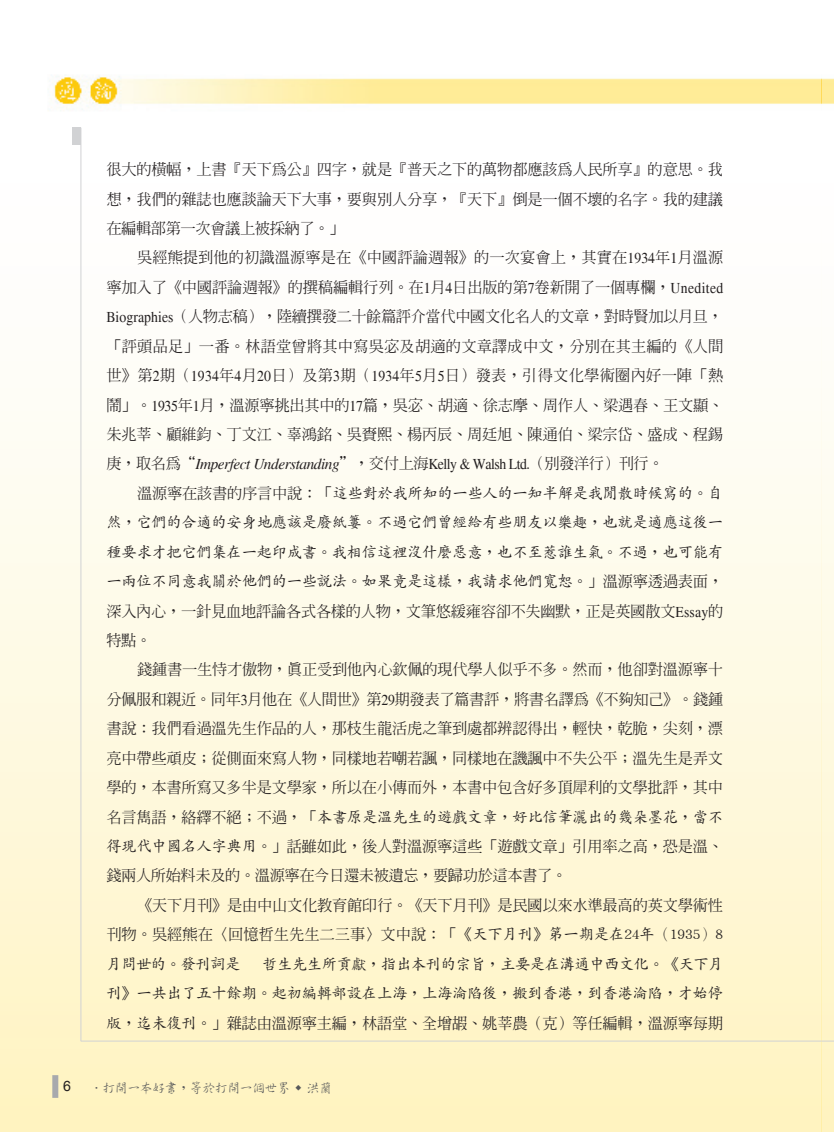
<style>
.page{position:relative;width:834px;height:1132px;background:#fff}
.page>*{position:absolute;margin:0;border:0;box-sizing:border-box;transform-origin:0 0}
._04-內文{font:500 15.3px/29.4px "AR Ming B5";letter-spacing:-.02em;color:#231f20;text-align:justify}
._04-內文-2{font:500 15.3px/29.4px "AR Kai B5";letter-spacing:-.02em;color:#231f20;text-align:justify}
.t1{font:14.25px "Arial";color:#231f20}
.t2{font:500 13.5px "AR Xing Shu B5";letter-spacing:-.075em;color:#57585a}
.s1{font-family:"Times";font-weight:400}
.s2{font-family:"Times";font-weight:400;font-style:italic}
.s3{font-family:"AR Ming B5"}
.s4{font-family:"AR Kai B5"}
</style>
<div class="page">
<div style="left:0;top:163px;width:821px;height:968px;background:linear-gradient(to bottom,#feffff,#fff4c4)"></div>
<img style="left:51px;top:76px;width:782px;height:67px">
<div style="left:52px;top:1074px;width:6px;height:23px;background:#a8a9ad"></div>
<hr style="left:81px;top:1040px;width:740px;height:1px;background:#d1d2d4">
<hr style="left:80px;top:128px;width:1px;height:912px;background:#d1d2d4">
<div style="left:72px;top:128px;width:9px;height:17px;background:#d1d2d4"></div>
<svg style="left:821px;top:361px;width:12px;height:770px"></svg>
<svg style="left:821px;top:1040px;width:12px;height:1px"></svg>
<p class="_04-內文" style="left:106px;top:155px;width:618px">很大的橫幅，上書『天下為公』四字，就是『普天之下的萬物都應該為人民所享』的意思。我想，我們的雜誌也應談論天下大事，要與別人分享，『天下』倒是一個不壞的名字。我的建議在編輯部第一次會議上被採納了。」</p>
<p class="_04-內文" style="left:106px;top:243px;width:618px;text-indent:31px">吳經熊提到他的初識溫源寧是在《中國評論週報》的一次宴會上，其實在<span class="s1">1934</span>年<span class="s1">1</span>月溫源寧加入了《中國評論週報》的撰稿編輯行列。在<span class="s1">1</span>月<span class="s1">4</span>日出版的第<span class="s1">7</span>卷新開了一個專欄，<span class="s1">Unedited Biographies</span>（人物志稿），陸續撰發二十餘篇評介當代中國文化名人的文章，對時賢加以月旦，「評頭品足」一番。林語堂曾將其中寫吳宓及胡適的文章譯成中文，分別在其主編的《人間世》第<span class="s1">2</span>期（<span class="s1">1934</span>年<span class="s1">4</span>月<span class="s1">20</span>日）及第<span class="s1">3</span>期（<span class="s1">1934</span>年<span class="s1">5</span>月<span class="s1">5</span>日）發表，引得文化學術圈內好一陣「熱鬧」。<span class="s1">1935</span>年<span class="s1">1</span>月，溫源寧挑出其中的<span class="s1">17</span>篇，吳宓、胡適、徐志摩、周作人、梁遇春、王文顯、朱兆莘、顧維鈞、丁文江、辜鴻銘、吳賚熙、楊丙辰、周廷旭、陳通伯、梁宗岱、盛成、程錫庚，取名為“<span class="s2">Imperfect Understanding</span>”，交付上海<span class="s1">Kelly &amp; Walsh Ltd.</span>（別發洋行）刊行。</p>
<p class="_04-內文-2" style="left:106px;top:478px;width:618px;text-indent:31px"><span class="s3">溫源寧在該書的序言中說：「</span>這些對於我所知的一些人的一知半解是我閒散時候寫的。自然，它們的合適的安身地應該是廢紙簍。不過它們曾經給有些朋友以樂趣，也就是適應這後一種要求才把它們集在一起印成書。我相信這裡沒什麼惡意，也不至惹誰生氣。不過，也可能有一兩位不同意我關於他們的一些說法。如果竟是這樣，我請求他們寬恕。<span class="s3">」溫源寧透過表面，深入內心，一針見血地評論各式各樣的人物，文筆悠緩雍容卻不失幽默，正是英國散文</span><span class="s1">Essay</span><span class="s3">的特點。</span></p>
<p class="_04-內文" style="left:106px;top:654px;width:618px;text-indent:31px">錢鍾書一生恃才傲物，真正受到他內心欽佩的現代學人似乎不多。然而，他卻對溫源寧十分佩服和親近。同年<span class="s1">3</span>月他在《人間世》第<span class="s1">29</span>期發表了篇書評，將書名譯為《不夠知己》。錢鍾書說：我們看過溫先生作品的人，那枝生龍活虎之筆到處都辨認得出，輕快，乾脆，尖刻，漂亮中帶些頑皮；從側面來寫人物，同樣地若嘲若諷，同樣地在譏諷中不失公平；溫先生是弄文學的，本書所寫又多半是文學家，所以在小傳而外，本書中包含好多頂犀利的文學批評，其中名言雋語，絡繹不絕；不過，「<span class="s4">本書原是溫先生的遊戲文章，好比信筆灑出的幾朵墨花，當不得現代中國名人字典用。</span>」話雖如此，後人對溫源寧這些「遊戲文章」引用率之高，恐是溫、錢兩人所始料未及的。溫源寧在今日還未被遺忘，要歸功於這本書了。</p>
<p class="_04-內文" style="left:106px;top:890px;width:618px;text-indent:31px">《天下月刊》是由中山文化教育館印行。《天下月刊》是民國以來水準最高的英文學術性刊物。吳經熊在〈回憶哲生先生二三事〉文中說：「<span class="s4">《天下月刊》第一期是在24年（1935）8月問世的。發刊詞是</span></p>
<p class="_04-內文-2" style="left:106px;top:948px;width:618px;text-indent:156px">哲生先生所貢獻，指出本刊的宗旨，主要是在溝通中西文化。《天下月刊》一共出了五十餘期。起初編輯部設在上海，上海淪陷後，搬到香港，到香港淪陷，才始停版，迄未復刊。<span class="s3">」雜誌由溫源寧主編，林語堂、全增嘏、姚莘農（克）等任編輯，溫源寧每期</span></p>
<p class="t1" style="left:63px;top:1075px;width:9px">6</p>
<p class="t2" style="left:90px;top:1080px;width:244px">．打開一本好書，等於打開一個世界 <sup>◆</sup> 洪蘭</p>
</div>
